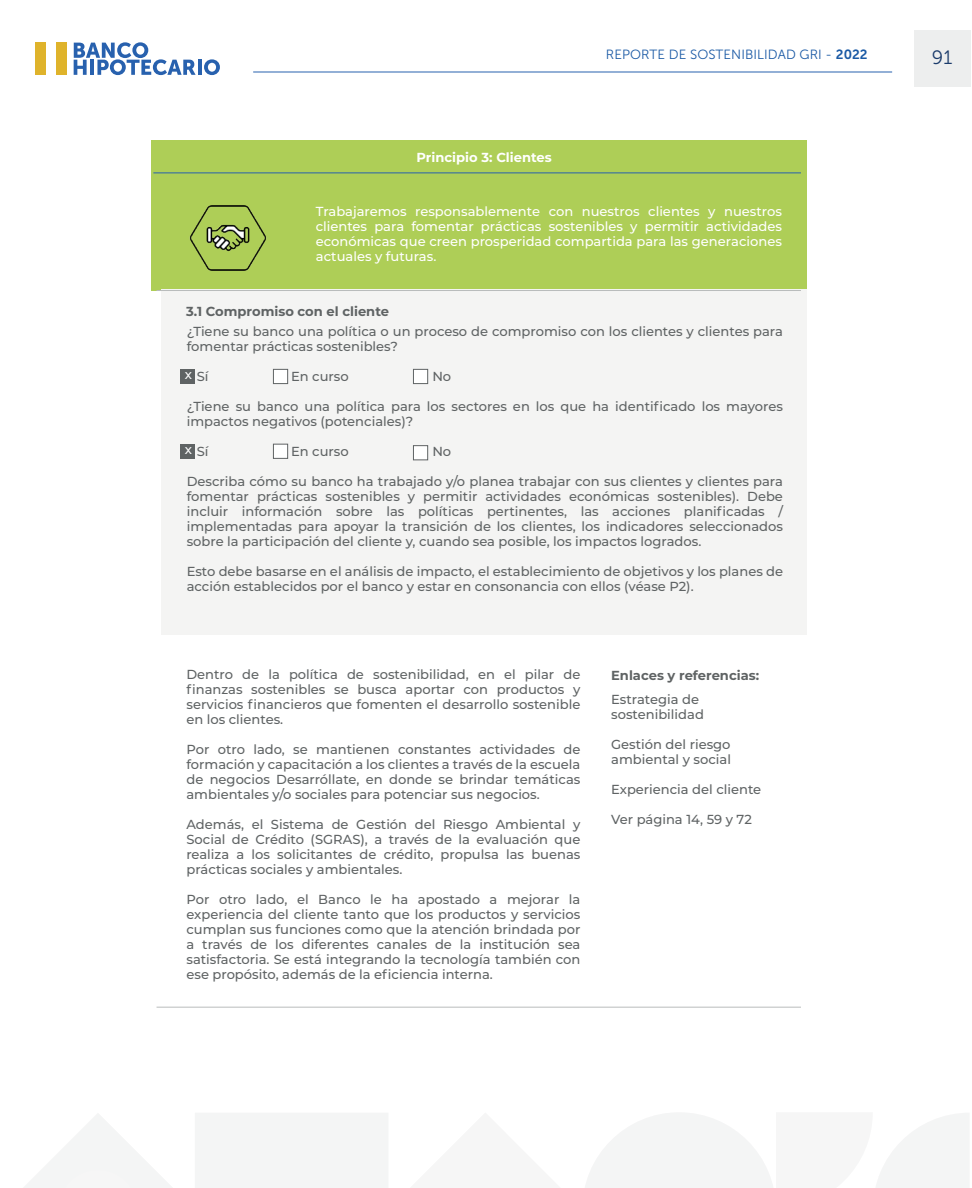
<style>
.page{position:relative;width:972px;height:1188px;background:#fff}
.page>*{position:absolute;margin:0;border:0;box-sizing:border-box;transform-origin:0 0}
.t1{font:19.35px "Museo Sans 300";color:#1b3b6b}
.t2{font:13.35px "Museo Sans 300";letter-spacing:.005em;color:#1b5aa5}
.t3{font:500 13.05px/15px "Montserrat";color:#5f6364}
.t4{font:500 13.05px/15px "Montserrat";color:#fff;text-align:justify}
.t5{font:700 13.05px "Montserrat";color:#5f6364}
.t6{font:700 13.05px "Montserrat";color:#fff}
.s1{font-family:"Museo Sans 700"}
</style>
<div class="page">
<div style="left:151px;top:140px;width:656px;height:151px;background:#aece57"></div>
<hr style="left:253px;top:72px;width:639px;height:1px;background:#2861ae">
<div style="left:915px;top:30px;width:56px;height:57px;background:#edeeee"></div>
<svg style="left:74px;top:42px;width:122px;height:33px"></svg>
<hr style="left:198px;top:60px;width:4px;height:15px;background:#2861ae">
<svg style="left:204px;top:59px;width:16px;height:16px"></svg>
<div style="left:36px;top:43px;width:10px;height:32px;background:#dfb32b"></div>
<div style="left:56px;top:43px;width:10px;height:32px;background:#dfb32b"></div>
<svg style="left:24px;top:1113px;width:945px;height:75px"></svg>
<hr style="left:153px;top:173px;width:648px;height:1px;background:#2861ae">
<img style="left:189px;top:206px;width:77px;height:64px">
<div style="left:161px;top:289px;width:645px;height:345px;background:#f4f4f3"></div>
<hr style="left:157px;top:290px;width:644px;height:1px;background:#b9bcbc">
<hr style="left:157px;top:1007px;width:644px;height:1px;background:#b9bcbc">
<div style="left:273px;top:369px;width:15px;height:15px;background:#fff;border:1px solid #5f6364"></div>
<div style="left:413px;top:369px;width:15px;height:15px;background:#fff;border:1px solid #5f6364"></div>
<div style="left:413px;top:445px;width:15px;height:15px;background:#fff;border:1px solid #5f6364"></div>
<div style="left:273px;top:444px;width:15px;height:15px;background:#fff;border:1px solid #5f6364"></div>
<div style="left:181px;top:369px;width:14px;height:15px;background:#5f6364"></div>
<div style="left:181px;top:444px;width:14px;height:14px;background:#5f6364"></div>
<p class="t6" style="left:416px;top:148px;width:137px">Principio 3: Clientes</p>
<p class="t2" style="left:606px;top:47px;width:263px">REPORTE DE SOSTENIBILIDAD GRI - <span class="s1">2022</span></p>
<h1 class="t1" style="left:932px;top:47px;width:22px">91</h1>
<p class="t4" style="left:316px;top:203px;width:468px">Trabajaremos responsablemente con nuestros clientes y nuestros clientes para fomentar prácticas sostenibles y permitir actividades económicas que creen prosperidad compartida para las generaciones actuales y futuras.</p>
<p class="t5" style="left:186px;top:302px;width:204px">3.1 Compromiso con el cliente</p>
<p class="t3" style="left:187px;top:323px;width:598px">¿Tiene su banco una política o un proceso de compromiso con los clientes y clientes para fomentar prácticas sostenibles?</p>
<p class="t3" style="left:197px;top:368px;width:13px">Sí</p>
<p class="t3" style="left:291px;top:368px;width:59px">En curso</p>
<p class="t3" style="left:432px;top:368px;width:20px">No</p>
<p class="t3" style="left:187px;top:398px;width:598px">¿Tiene su banco una política para los sectores en los que ha identificado los mayores impactos negativos (potenciales)?</p>
<p class="t3" style="left:197px;top:443px;width:13px">Sí</p>
<p class="t3" style="left:291px;top:443px;width:59px">En curso</p>
<p class="t3" style="left:432px;top:443px;width:20px">No</p>
<p class="t3" style="left:187px;top:473px;width:598px;text-align:justify">Describa cómo su banco ha trabajado y/o planea trabajar con sus clientes y clientes para fomentar prácticas sostenibles y permitir actividades económicas sostenibles). Debe incluir información sobre las políticas pertinentes, las acciones planificadas / implementadas para apoyar la transición de los clientes, los indicadores seleccionados sobre la participación del cliente y, cuando sea posible, los impactos logrados.</p>
<p class="t3" style="left:187px;top:563px;width:598px">Esto debe basarse en el análisis de impacto, el establecimiento de objetivos y los planes de acción establecidos por el banco y estar en consonancia con ellos (véase P2).</p>
<p class="t4" style="left:185px;top:367px;width:9px">x</p>
<p class="t4" style="left:185px;top:442px;width:9px">x</p>
<p class="t3" style="left:186px;top:667px;width:395px">Dentro de la política de sostenibilidad, en el pilar de</p>
<p class="t5" style="left:611px;top:665px;width:150px">Enlaces y referencias:</p>
<p class="t3" style="left:186px;top:682px;width:395px;text-align:justify">finanzas sostenibles se busca aportar con productos y servicios financieros que fomenten el desarrollo sostenible en los clientes.</p>
<p class="t3" style="left:186px;top:742px;width:395px;text-align:justify">Por otro lado, se mantienen constantes actividades de formación y capacitación a los clientes a través de la escuela de negocios Desarróllate, en donde se brindar temáticas ambientales y/o sociales para potenciar sus negocios.</p>
<p class="t3" style="left:186px;top:817px;width:395px;text-align:justify">Además, el Sistema de Gestión del Riesgo Ambiental y Social de Crédito (SGRAS), a través de la evaluación que realiza a los solicitantes de crédito, propulsa las buenas prácticas sociales y ambientales.</p>
<p class="t3" style="left:186px;top:892px;width:396px;text-align:justify">Por otro lado, el Banco le ha apostado a mejorar la experiencia del cliente tanto que los productos y servicios cumplan sus funciones como que la atención brindada por a través de los diferentes canales de la institución sea satisfactoria. Se está integrando la tecnología también con ese propósito, además de la eficiencia interna.</p>
<p class="t3" style="left:611px;top:691px;width:94px">Estrategia de sostenibilidad</p>
<p class="t3" style="left:611px;top:736px;width:121px">Gestión del riesgo ambiental y social</p>
<p class="t3" style="left:611px;top:781px;width:152px">Experiencia del cliente</p>
<p class="t3" style="left:611px;top:811px;width:142px">Ver página 14, 59 y 72</p>
</div>
